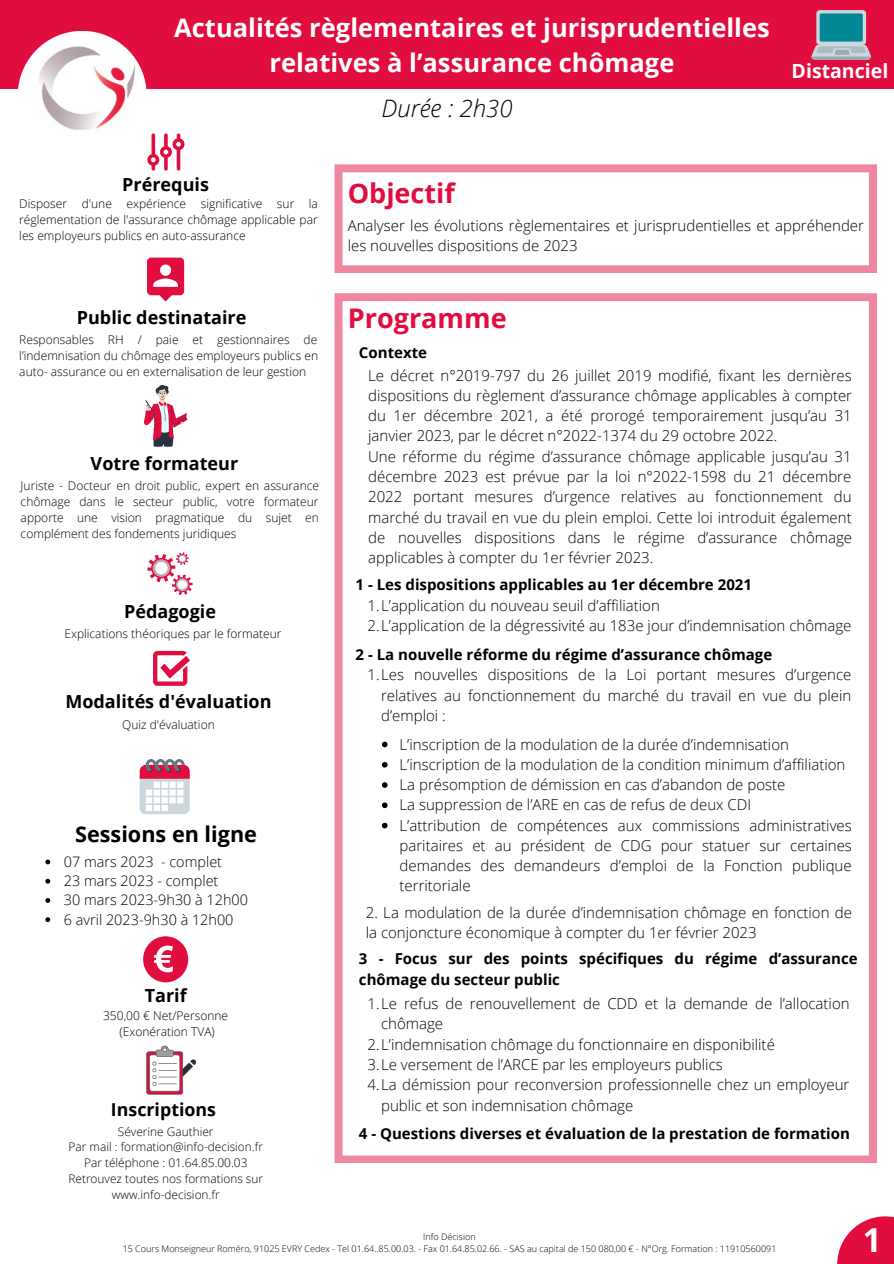
<style>
.page{position:relative;width:894px;height:1264px;background:#fff}
.page>*{position:absolute;margin:0;border:0;box-sizing:border-box;transform-origin:0 0}
.t1{font:700 33px "Open Sans";color:#fff}
.t2{font:700 27px "Open Sans";color:#e20d3f}
.t3{font:700 25.5px/35px "Open Sans";color:#fff;text-align:center}
.t4{font:italic 300 24px "Open Sans";color:#000}
.t5{font:700 21.6px "Open Sans";color:#000}
.t6{font:700 19.5px "Open Sans";color:#fff}
.t7{font:700 18px "Open Sans";color:#000}
.t8{font:700 17.85px "Open Sans";color:#000}
.t9{font:300 15px/20.2px "Open Sans";color:#000}
.t10{font:700 15px/20.2px "Open Sans";color:#000}
.t11{font:300 14.4px/19.2px "Open Sans";color:#000}
.t12{font:300 12px/16px "Open Sans";color:#000;text-align:justify}
.t13{font:300 11.85px/15.9px "Open Sans";color:#000;text-align:center}
.t14{font:300 9px/12px "Open Sans";color:#000;text-align:center}
</style>
<div class="page">
<div style="left:0;top:0;width:893px;height:89px;background:#e20d3f"></div>
<div style="left:18px;top:31px;width:129px;height:129px;background:#fff;border-radius:50%"></div>
<img style="left:18px;top:35px;width:125px;height:95px">
<svg style="left:147px;top:257px;width:37px;height:44px"></svg>
<div style="left:143px;top:936px;width:45px;height:46px;background:#e20d3f;border-radius:50%"></div>
<svg style="left:154px;top:945px;width:19px;height:27px"></svg>
<svg style="left:334px;top:293px;width:542px;height:870px"></svg>
<svg style="left:144px;top:385px;width:43px;height:62px"></svg>
<svg style="left:334px;top:164px;width:542px;height:109px"></svg>
<svg style="left:837px;top:1216px;width:56px;height:47px;fill:#e20d3f"></svg>
<svg style="left:146px;top:1045px;width:50px;height:49px"></svg>
<svg style="left:147px;top:133px;width:37px;height:38px"></svg>
<svg style="left:147px;top:552px;width:45px;height:43px"></svg>
<svg style="left:176px;top:578px;width:13px;height:13px"></svg>
<div style="left:178px;top:580px;width:9px;height:9px;background:#fff;border-radius:50%"></div>
<svg style="left:153px;top:651px;width:37px;height:35px"></svg>
<svg style="left:45px;top:859px;width:5px;height:5px"></svg>
<svg style="left:45px;top:878px;width:5px;height:5px"></svg>
<svg style="left:45px;top:898px;width:5px;height:4px"></svg>
<svg style="left:45px;top:917px;width:5px;height:5px"></svg>
<svg style="left:140px;top:759px;width:50px;height:55px"></svg>
<svg style="left:382px;top:741px;width:5px;height:6px"></svg>
<svg style="left:382px;top:762px;width:5px;height:5px"></svg>
<svg style="left:382px;top:782px;width:5px;height:5px"></svg>
<svg style="left:382px;top:802px;width:5px;height:6px"></svg>
<svg style="left:382px;top:822px;width:5px;height:6px"></svg>
<svg style="left:811px;top:10px;width:59px;height:50px;background:#7494a4"></svg>
<h3 class="t3" style="left:174px;top:9px;width:597px">Actualités règlementaires et jurisprudentielles relatives à l’assurance chômage</h3>
<h3 class="t4" style="left:381px;top:92px;width:133px">Durée : 2h30</h3>
<h3 class="t6" style="left:791px;top:57px;width:98px">Distanciel</h3>
<p class="t7" style="left:122px;top:171px;width:88px">Prérequis</p>
<p class="t12" style="left:19px;top:195px;width:300px">Disposer d'une expérience significative sur la réglementation de l'assurance chômage applicable par les employeurs publics en auto-assurance</p>
<p class="t7" style="left:77px;top:305px;width:171px">Public destinataire</p>
<p class="t12" style="left:19px;top:332px;width:300px">Responsables RH / paie et gestionnaires de l’indemnisation du chômage des employeurs publics en auto- assurance ou en externalisation de leur gestion</p>
<p class="t7" style="left:91px;top:450px;width:149px">Votre formateur</p>
<p class="t12" style="left:21px;top:477px;width:300px">Juriste - Docteur en droit public, expert en assurance chômage dans le secteur public, votre formateur apporte une vision pragmatique du sujet en complément des fondements juridiques</p>
<p class="t7" style="left:124px;top:599px;width:93px">Pédagogie</p>
<p class="t12" style="left:64px;top:625px;width:218px">Explications théoriques par le formateur</p>
<p class="t7" style="left:65px;top:689px;width:208px">Modalités d'évaluation</p>
<p class="t12" style="left:122px;top:716px;width:94px">Quiz d'évaluation</p>
<h3 class="t5" style="left:75px;top:819px;width:183px">Sessions en ligne</h3>
<p class="t11" style="left:64px;top:851px;width:186px">07 mars 2023 - complet<br>23 mars 2023 - complet<br>30 mars 2023-9h30 à 12h00<br>6 avril 2023-9h30 à 12h00</p>
<p class="t7" style="left:145px;top:982px;width:43px">Tarif</p>
<p class="t12" style="left:103px;top:1007px;width:127px;text-align:center">350,00 € Net/Personne (Exonération TVA)</p>
<p class="t8" style="left:111px;top:1096px;width:107px">Inscriptions</p>
<p class="t13" style="left:68px;top:1122px;width:196px">Séverine Gauthier<br>Par mail : formation@info-decision.fr<br>Par téléphone : 01.64.85.00.03<br>Retrouvez toutes nos formations sur www.info-decision.fr</p>
<h2 class="t2" style="left:347px;top:174px;width:109px">Objectif</h2>
<p class="t9" style="left:347px;top:215px;width:517px">Analyser les évolutions règlementaires et jurisprudentielles et appréhender les nouvelles dispositions de 2023</p>
<h2 class="t2" style="left:347px;top:299px;width:160px">Programme</h2>
<p class="t10" style="left:359px;top:342px;width:70px">Contexte</p>
<p class="t9" style="left:368px;top:364px;width:485px">Le décret n°2019-797 du 26 juillet 2019 modifié, fixant les dernières dispositions du règlement d’assurance chômage applicables à compter du 1er décembre 2021, a été prorogé temporairement jusqu’au 31 janvier 2023, par le décret n°2022-1374 du 29 octobre 2022.<br>Une réforme du régime d’assurance chômage applicable jusqu’au 31 décembre 2023 est prévue par la loi n°2022-1598 du 21 décembre 2022 portant mesures d’urgence relatives au fonctionnement du marché du travail en vue du plein emploi. Cette loi introduit également de nouvelles dispositions dans le régime d’assurance chômage applicables à compter du 1er février 2023.</p>
<p class="t10" style="left:355px;top:574px;width:398px">1 - Les dispositions applicables au 1er décembre 2021</p>
<p class="t9" style="left:367px;top:595px;width:485px">1.L’application du nouveau seuil d’affiliation<br>2.L’application de la dégressivité au 183e jour d’indemnisation chômage</p>
<p class="t10" style="left:355px;top:644px;width:418px">2 - La nouvelle réforme du régime d’assurance chômage</p>
<p class="t9" style="left:381px;top:664px;width:471px;text-align:justify;text-indent:-14px">1.Les nouvelles dispositions de la Loi portant mesures d’urgence relatives au fonctionnement du marché du travail en vue du plein d’emploi :</p>
<p class="t9" style="left:399px;top:733px;width:454px">L’inscription de la modulation de la durée d’indemnisation L’inscription de la modulation de la condition minimum d’affiliation La présomption de démission en cas d’abandon de poste<br>La suppression de l’ARE en cas de refus de deux CDI<br>L’attribution de compétences aux commissions administratives paritaires et au président de CDG pour statuer sur certaines demandes des demandeurs d’emploi de la Fonction publique territoriale</p>
<p class="t9" style="left:365px;top:901px;width:487px">2. La modulation de la durée d’indemnisation chômage en fonction de la conjoncture économique à compter du 1er février 2023</p>
<p class="t10" style="left:359px;top:948px;width:500px">3 - Focus sur des points spécifiques du régime d’assurance chômage du secteur public</p>
<p class="t9" style="left:367px;top:993px;width:483px">1.Le refus de renouvellement de CDD et la demande de l’allocation</p>
<p class="t9" style="left:381px;top:1013px;width:64px">chômage</p>
<p class="t9" style="left:367px;top:1033px;width:409px">2.L’indemnisation chômage du fonctionnaire en disponibilité</p>
<p class="t9" style="left:367px;top:1054px;width:357px">3.Le versement de l’ARCE par les employeurs publics</p>
<p class="t9" style="left:367px;top:1074px;width:483px">4.La démission pour reconversion professionnelle chez un employeur</p>
<p class="t9" style="left:381px;top:1094px;width:254px">public et son indemnisation chômage</p>
<p class="t10" style="left:359px;top:1123px;width:492px">4 - Questions diverses et évaluation de la prestation de formation</p>
<p class="t14" style="left:123px;top:1230px;width:655px">Info Décision<br>15 Cours Monseigneur Roméro, 91025 EVRY Cedex - Tel 01.64..85.00.03. - Fax 01.64.85.02.66. - SAS au capital de 150 080,00 € - N°Org. Formation : 11910560091</p>
<h1 class="t1" style="left:862px;top:1217px;width:20px">1</h1>
</div>
